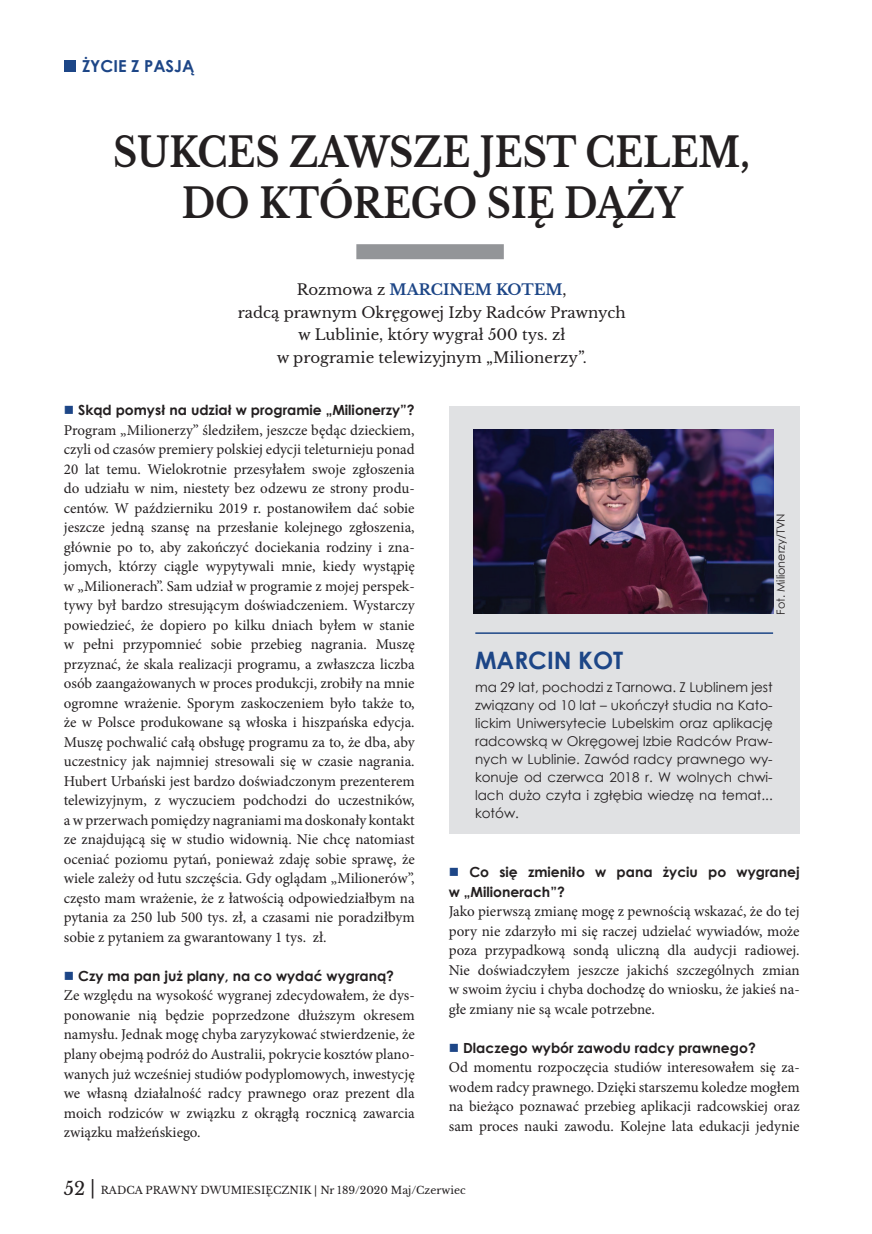
<style>
.page{position:relative;width:872px;height:1234px;background:#fff}
.page>*{position:absolute;margin:0;border:0;box-sizing:border-box;transform-origin:0 0}
.t1{font:700 40.5px/51px "Libre Baskerville";color:#231f20;scale:.9 1}
.t2{font:700 24px "Century Gothic";color:#1d4687}
.t3{font:700 16.5px "Century Gothic";color:#1d4687}
.t4{font:15px/19.5px "Minion Pro";color:#231f20;text-align:justify}
.t5{font:15px "Libre Baskerville";color:#231f20}
.t6{font:700 15px "Libre Baskerville";color:#1d4687}
.t7{font:700 13.95px/19.5px "Century Gothic";color:#231f20}
.t8{font:13.5px/18px "Century Gothic";color:#231f20;text-align:justify}
.t9{font:11.25px "Century Gothic";color:#231f20}
.t10{font:10.5px "Libre Baskerville";color:#231f20}
.s1{font-weight:700;color:#1d4687}
.s2{font-weight:400;color:#231f20}
.s3{color:#1d4687}
.s4{font-size:18px}
</style>
<div class="page">
<div style="left:64px;top:60px;width:11px;height:12px;background:#1d4687"></div>
<div style="left:356px;top:244px;width:148px;height:15px;background:#939598"></div>
<div style="left:449px;top:406px;width:350px;height:427px;background:#e0e1e3"></div>
<hr style="left:475px;top:632px;width:298px;height:1px;background:#1d4687">
<img style="left:473px;top:430px;width:300px;height:183px">
<p class="t3" style="left:82px;top:54px;width:10px">Życie</p>
<p class="t3" style="left:131px;top:54px;width:24px">z pasją</p>
<h1 class="t1" style="left:113px;top:127px;width:32px">SUKC</h1>
<h1 class="t1" style="left:182px;top:127px;width:633px;text-indent:46px">ES ZAWSZE JEST CELEM,<br>DO KTÓREGO SIĘ DĄŻY</h1>
<p class="t5" style="left:297px;top:280px;width:106px">Rozmowa z <span class="s1">MARCIN</span></p>
<p class="t6" style="left:463px;top:280px;width:105px">EM KOTEM<span class="s2">,</span></p>
<p class="t5" style="left:238px;top:303px;width:389px">radcą prawnym Okręgowej Izby Radców Prawnych</p>
<p class="t5" style="left:298px;top:325px;width:269px">w Lublinie, który wygrał 500 tys. zł</p>
<p class="t5" style="left:277px;top:348px;width:311px">w programie telewizyjnym „Milionerzy”.</p>
<p class="t7" style="left:64px;top:399px;width:352px"><span class="s3">■</span> Skąd pomysł na udział w programie „Milionerzy”?</p>
<p class="t4" style="left:64px;top:420px;width:352px">Program „Milionerzy” śledziłem, jeszcze będąc dzieckiem, czyli od czasów premiery polskiej edycji teleturnieju ponad 20 lat temu. Wielokrotnie przesyłałem swoje zgłoszenia do udziału w nim, niestety bez odzewu ze strony produ&shy;centów. W październiku 2019 r. postanowiłem dać sobie jeszcze jedną szansę na przesłanie kolejnego zgłoszenia, głównie po to, aby zakończyć dociekania rodziny i zna&shy;jomych, którzy ciągle wypytywali mnie, kiedy wystąpię w „Milionerach”. Sam udział w programie z mojej perspek&shy;tywy był bardzo stresującym doświadczeniem. Wystarczy powiedzieć, że dopiero po kilku dniach byłem w stanie w pełni przypomnieć sobie przebieg nagrania. Muszę przyznać, że skala realizacji programu, a zwłaszcza liczba osób zaangażowanych w proces produkcji, zrobiły na mnie ogromne wrażenie. Sporym zaskoczeniem było także to, że w Polsce produkowane są włoska i hiszpańska edycja.<br>Muszę pochwalić całą obsługę programu za to, że dba, aby uczestnicy jak najmniej stresowali się w czasie nagrania.<br>Hubert Urbański jest bardzo doświadczonym prezenterem telewizyjnym, z wyczuciem podchodzi do uczestników, a w przerwach pomiędzy nagraniami ma doskonały kontakt ze znajdującą się w studio widownią. Nie chcę natomiast oceniać poziomu pytań, ponieważ zdaję sobie sprawę, że wiele zależy od łutu szczęścia. Gdy oglądam „Milionerów”, często mam wrażenie, że z łatwością odpowiedziałbym na pytania za 250 lub 500 tys. zł, a czasami nie poradziłbym sobie z pytaniem za gwarantowany 1 tys. zł.</p>
<p class="t7" style="left:64px;top:965px;width:332px"><span class="s3">■</span> Czy ma pan już plany, na co wydać wygraną?</p>
<p class="t4" style="left:64px;top:985px;width:352px">Ze względu na wysokość wygranej zdecydowałem, że dys&shy;ponowanie nią będzie poprzedzone dłuższym okresem namysłu. Jednak mogę chyba zaryzykować stwierdzenie, że plany obejmą podróż do Australii, pokrycie kosztów plano&shy;wanych już wcześniej studiów podyplomowych, inwestycję we własną działalność radcy prawnego oraz prezent dla moich rodziców w związku z okrągłą rocznicą zawarcia związku małżeńskiego.</p>
<p class="t9" style="left:773px;top:614px;width:103px;rotate:-90deg">Fot. Milionerzy/TVN</p>
<h2 class="t2" style="left:475px;top:642px;width:37px">Marci</h2>
<h2 class="t2" style="left:554px;top:642px;width:55px">n Kot</h2>
<p class="t8" style="left:475px;top:677px;width:299px">ma 29 lat, pochodzi z Tarnowa. Z Lublinem jest związany od 10 lat – ukończył studia na Kato&shy;lickim U niwersytecie Lubelskim oraz aplikację radcowską w Okręgowej Izbie Radców Praw&shy;nych w Lublinie. Zawód radcy prawnego wy&shy;konuje od czerwca 2018 r. W wolnych chwi&shy;lach dużo czyta i zgłębia wiedzę na temat... kotów.</p>
<p class="t7" style="left:449px;top:861px;width:352px"><span class="s3">■</span> Co się zmieniło w pana życiu po wygranej w „Milionerach”?</p>
<p class="t4" style="left:449px;top:901px;width:352px">Jako pierwszą zmianę mogę z pewnością wskazać, że do tej pory nie zdarzyło mi się raczej udzielać wywiadów, może poza przypadkową sondą uliczną dla audycji radiowej.<br>Nie doświadczyłem jeszcze jakichś szczególnych zmian w swoim życiu i chyba dochodzę do wniosku, że jakieś na&shy;głe zmiany nie są wcale potrzebne.</p>
<p class="t7" style="left:449px;top:1036px;width:308px"><span class="s3">■</span> Dlaczego wybór zawodu radcy prawnego?</p>
<p class="t4" style="left:449px;top:1057px;width:352px">Od momentu rozpoczęcia studiów interesowałem się za&shy;wodem radcy prawnego. Dzięki starszemu koledze mogłem na bieżąco poznawać przebieg aplikacji radcowskiej oraz sam proces nauki zawodu. Kolejne lata edukacji jedynie</p>
<p class="t10" style="left:64px;top:1183px;width:403px"><span class="s4">52 |</span> Radca Prawny Dwumiesięcznik | Nr 189/2020 Maj/Czerwiec</p>
</div>
